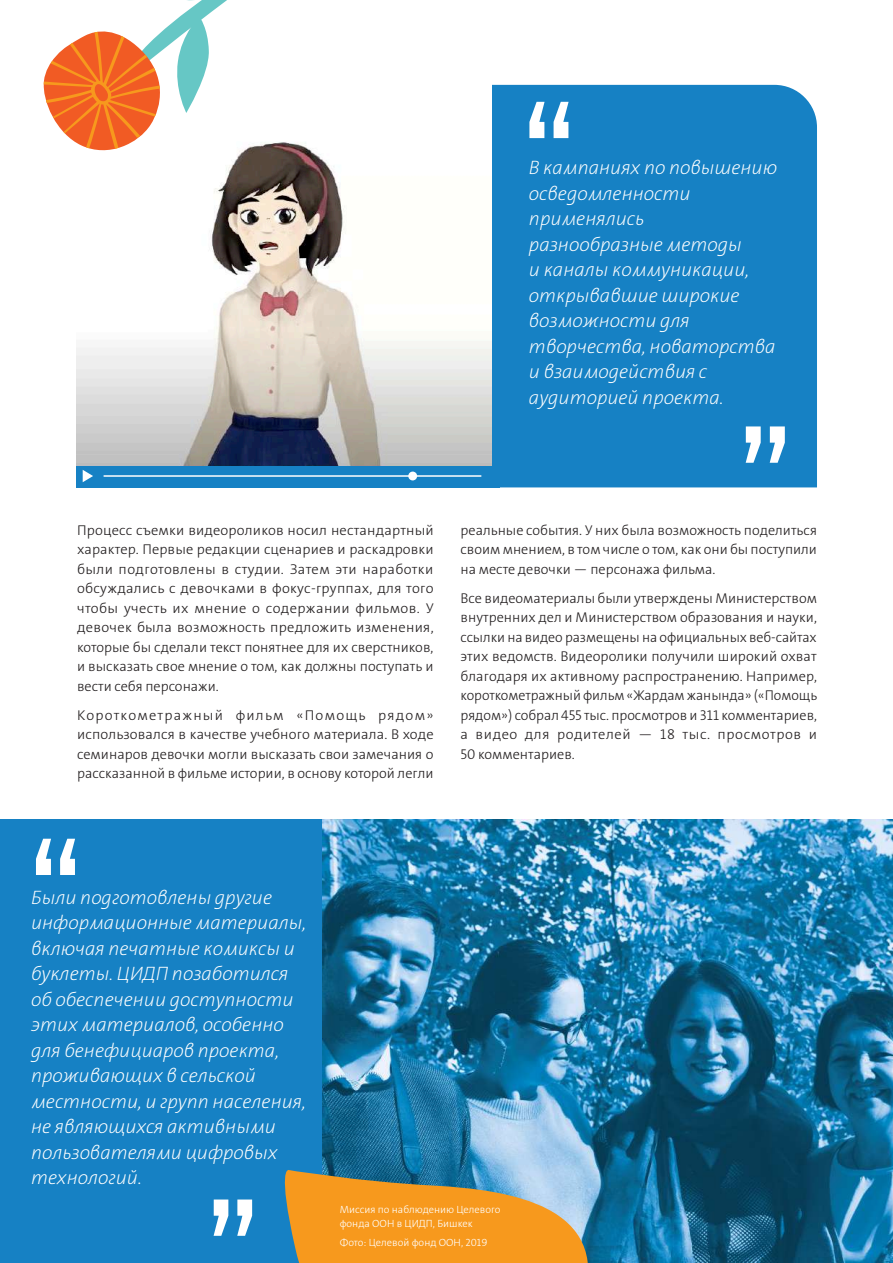
<style>
.page{position:relative;width:893px;height:1263px;background:#fff}
.page>*{position:absolute;margin:0;border:0;box-sizing:border-box;transform-origin:0 0}
.t1{font:150px "Neue Haas Unica W1 G";color:#fff}
.t2{font:19.5px/25.5px "Grundfos The Sans OT 2 XL Italic";color:#fff}
.t3{font:14.25px/19.5px "Grundfos The Sans OT 3 L";color:#231f20;text-align:justify}
.t4{font:10.5px/14.2px "Grundfos The Sans OT 3 L";color:#fff}
</style>
<div class="page">
<div style="left:0;top:819px;width:392px;height:444px;background:#1681c4"></div>
<img style="left:322px;top:819px;width:571px;height:444px">
<svg style="left:284px;top:1168px;width:325px;height:95px;background:#c6994f"></svg>
<div style="left:491px;top:85px;width:326px;height:402px;background:#1681c4"></div>
<img style="left:77px;top:158px;width:414px;height:308px">
<div style="left:76px;top:466px;width:423px;height:21px;background:#1681c4"></div>
<svg style="left:83px;top:470px;width:10px;height:12px"></svg>
<hr style="left:104px;top:475px;width:377px;height:2px;background:#fff">
<div style="left:408px;top:472px;width:9px;height:8px;background:#fff;border-radius:50%"></div>
<svg style="left:43px;top:0;width:278px;height:158px"></svg>
<h1 class="t1" style="left:519px;top:45px;width:61px">“</h1>
<h2 class="t2" style="left:529px;top:156px;width:250px">В кампаниях по повышению осведомленности применялись разнообразные методы<br>и каналы коммуникации, открывавшие широкие возможности для творчества, новаторства и взаимодействия с аудиторией проекта.</h2>
<p class="t3" style="left:77px;top:520px;width:358px">Процесс съемки видеороликов носил нестандартный характер. Первые редакции сценариев и раскадровки были подготовлены в студии. Затем эти наработки обсуждались с девочками в фокус-группах, для того чтобы учесть их мнение о содержании фильмов. У девочек была возможность предложить изменения, которые бы сделали текст понятнее для их сверстников, и высказать свое мнение о том, как должны поступать и вести себя персонажи.</p>
<p class="t3" style="left:77px;top:705px;width:358px">Короткометражный фильм «Помощь рядом» использовался в качестве учебного материала. В ходе семинаров девочки могли высказать свои замечания о рассказанной в фильме истории, в основу которой легли</p>
<h1 class="t1" style="left:26px;top:781px;width:61px">“</h1>
<p class="t2" style="left:31px;top:885px;width:277px">Были подготовлены другие информационные материалы, включая печатные комиксы и буклеты. ЦИДП позаботился об обеспечении доступности этих материалов, особенно для бенефициаров проекта, проживающих в сельской местности, и групп населения, не являющихся активными пользователями цифровых технологий.</p>
<h1 class="t1" style="left:795px;top:520px;width:61px;rotate:-180deg">“</h1>
<p class="t3" style="left:461px;top:520px;width:358px">реальные события. У них была возможность поделиться своим мнением, в том числе о том, как они бы поступили на месте девочки — персонажа фильма.</p>
<p class="t3" style="left:461px;top:588px;width:358px">Все видеоматериалы были утверждены Министерством внутренних дел и Министерством образования и науки, ссылки на видео размещены на официальных веб-сайтах этих ведомств. Видеоролики получили широкий охват благодаря их активному распространению. Например, короткометражный фильм «Жардам жанында» («Помощь рядом») собрал 455 тыс. просмотров и 311 комментариев, а видео для родителей — 18 тыс. просмотров и 50 комментариев.</p>
<h1 class="t1" style="left:262px;top:1293px;width:60px;rotate:-180deg">“</h1>
<p class="t4" style="left:340px;top:1202px;width:162px">Миссия по наблюдению Целевого фонда ООН в ЦИДП, Бишкек</p>
<p class="t4" style="left:340px;top:1235px;width:149px">Фото: Целевой фонд ООН, 2019</p>
</div>
